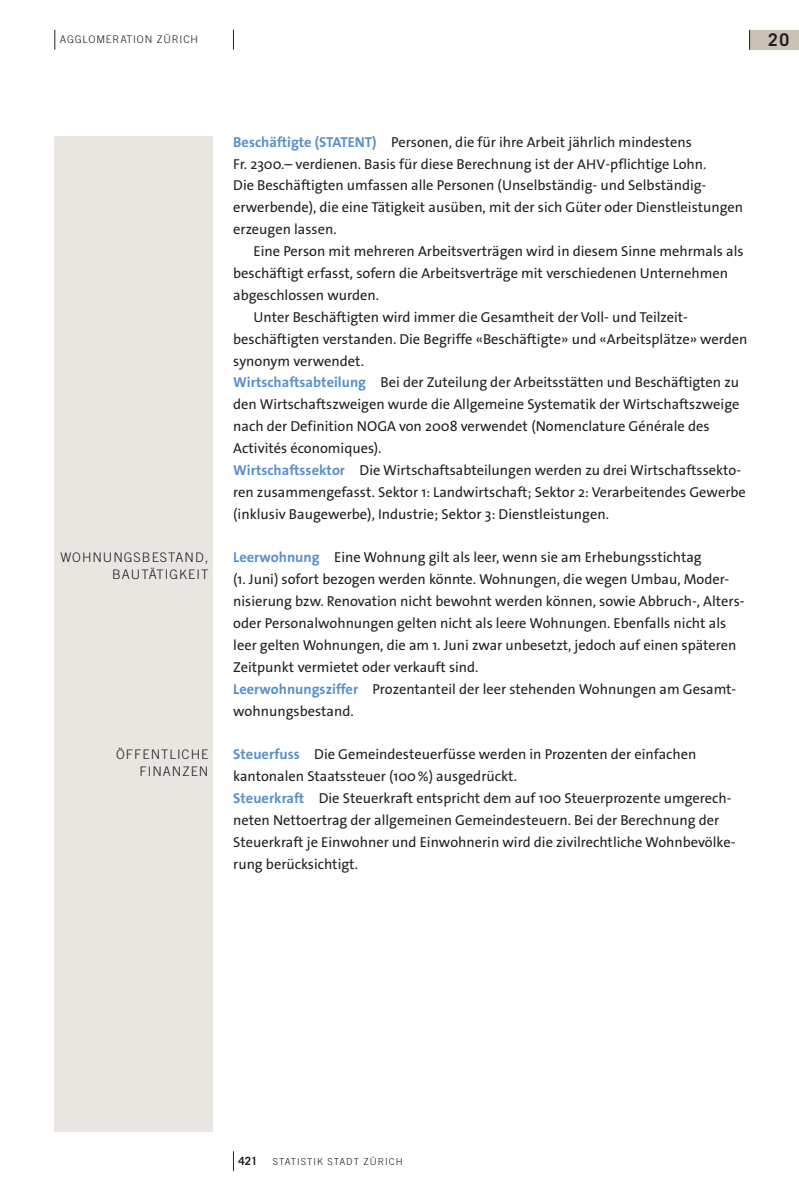
<style>
.page{position:relative;width:799px;height:1191px;background:#fff}
.page>*{position:absolute;margin:0;border:0;box-sizing:border-box;transform-origin:0 0}
.t1{font:700 17.5px "Trade Gothic LT Std";color:#231f20}
.t2{font:14.35px/21.9px "The Sans OT5 Plain";color:#231f20}
.t3{font:300 13.12px/16.6px "Trade Gothic LT Std";letter-spacing:.075em;color:#231f20;text-align:right}
.t4{font:700 11.38px "Trade Gothic LT Std";color:#231f20}
.t5{font:300 10.5px "Trade Gothic LT Std";letter-spacing:.075em;color:#231f20}
.t6{font:300 9.62px "Trade Gothic LT Std";letter-spacing:.1em;color:#231f20}
.s1{font-family:"The Sans OT7";font-weight:700;color:#5990cb}
.s2{font-size:14.17px}
</style>
<div class="page">
<div style="left:55px;top:136px;width:158px;height:995px;background:#e9e5e0"></div>
<svg style="left:233px;top:1151px;width:1px;height:20px"></svg>
<div style="left:749px;top:30px;width:50px;height:20px;background:#cbc2b7"></div>
<svg style="left:54px;top:30px;width:1px;height:20px"></svg>
<svg style="left:233px;top:30px;width:1px;height:20px"></svg>
<svg style="left:749px;top:30px;width:1px;height:20px"></svg>
<p class="t5" style="left:60px;top:33px;width:140px">AGGLOMERATION ZÜRICH</p>
<p class="t1" style="left:768px;top:29px;width:22px">20</p>
<p class="t2" style="left:233px;top:131px;width:511px"><span class="s1">Beschäftigte (STATENT)</span> Personen, die für ihre Arbeit jährlich mindestens<br>Fr. 2300.– verdienen. Basis für diese Berechnung ist der <span class="s2">AHV</span>-pflichtige Lohn.<br>Die Beschäftigten umfassen alle Personen (Unselbständig- und Selbständig&shy;erwerbende), die eine Tätigkeit ausüben, mit der sich Güter oder Dienstleistungen erzeugen lassen.</p>
<p class="t2" style="left:253px;top:240px;width:491px">Eine Person mit mehreren Arbeitsverträgen wird in diesem Sinne mehrmals als</p>
<p class="t2" style="left:233px;top:262px;width:496px">beschäftigt erfasst, sofern die Arbeitsverträge mit verschiedenen Unternehmen</p>
<p class="t2" style="left:233px;top:284px;width:147px">abgeschlossen wurden.</p>
<p class="t2" style="left:253px;top:306px;width:436px">Unter Beschäftigten wird immer die Gesamtheit der Voll- und Teilzeit-</p>
<p class="t2" style="left:233px;top:328px;width:516px">beschäftigten verstanden. Die Begriffe «Beschäftigte» und «Arbeitsplätze» werden</p>
<p class="t2" style="left:233px;top:350px;width:132px">synonym verwendet.</p>
<p class="t2" style="left:233px;top:372px;width:507px"><span class="s1">Wirtschaftsabteilung</span> Bei der Zuteilung der Arbeitsstätten und Beschäftigten zu</p>
<p class="t2" style="left:233px;top:393px;width:508px">den Wirtschaftszweigen wurde die Allgemeine Systematik der Wirtschaftszweige</p>
<p class="t2" style="left:233px;top:415px;width:478px">nach der Definition NOGA von 2008 verwendet (Nomenclature Générale des</p>
<p class="t2" style="left:233px;top:437px;width:150px">Activités économiques).</p>
<p class="t2" style="left:233px;top:459px;width:509px"><span class="s1">Wirtschaftssektor</span> Die Wirtschaftsabteilungen werden zu drei Wirtschaftssekto-</p>
<p class="t2" style="left:233px;top:481px;width:514px">ren zusammengefasst. Sektor 1: Landwirtschaft; Sektor 2: Verarbeitendes Gewerbe</p>
<p class="t2" style="left:233px;top:503px;width:377px">(inklusiv Baugewerbe), Industrie; Sektor 3: Dienstleistungen.</p>
<p class="t3" style="left:60px;top:549px;width:149px">WOHNUNGSBESTAND,<br>BAUTÄTIGKEIT</p>
<p class="t2" style="left:233px;top:547px;width:511px"><span class="s1">Leerwohnung</span> Eine Wohnung gilt als leer, wenn sie am Erhebungsstichtag<br>(1. Juni) sofort bezogen werden könnte. Wohnungen, die wegen Umbau, Moder&shy;nisierung bzw. Renovation nicht bewohnt werden können, sowie Abbruch-, Alters&shy;oder Personalwohnungen gelten nicht als leere Wohnungen. Ebenfalls nicht als leer gelten Wohnungen, die am 1. Juni zwar unbesetzt, jedoch auf einen späteren Zeitpunkt vermietet oder verkauft sind.<br><span class="s1">Leerwohnungsziffer</span> Prozentanteil der leer stehenden Wohnungen am Gesamt&shy;wohnungsbestand.</p>
<p class="t3" style="left:116px;top:746px;width:94px">ÖFFENTLICHE<br>FINANZEN</p>
<p class="t2" style="left:233px;top:743px;width:504px"><span class="s1">Steuerfuss</span> Die Gemeindesteuerfüsse werden in Prozenten der einfachen kantonalen Staatssteuer (100%) ausgedrückt.<br><span class="s1">Steuerkraft</span> Die Steuerkraft entspricht dem auf 100 Steuerprozente umgerech&shy;neten Nettoertrag der allgemeinen Gemeindesteuern. Bei der Berechnung der Steuerkraft je Einwohner und Einwohnerin wird die zivilrechtliche Wohnbevölke&shy;rung berücksichtigt.</p>
<p class="t4" style="left:238px;top:1153px;width:20px">421</p>
<p class="t6" style="left:273px;top:1155px;width:131px">STATISTIK STADT ZÜRICH</p>
</div>
